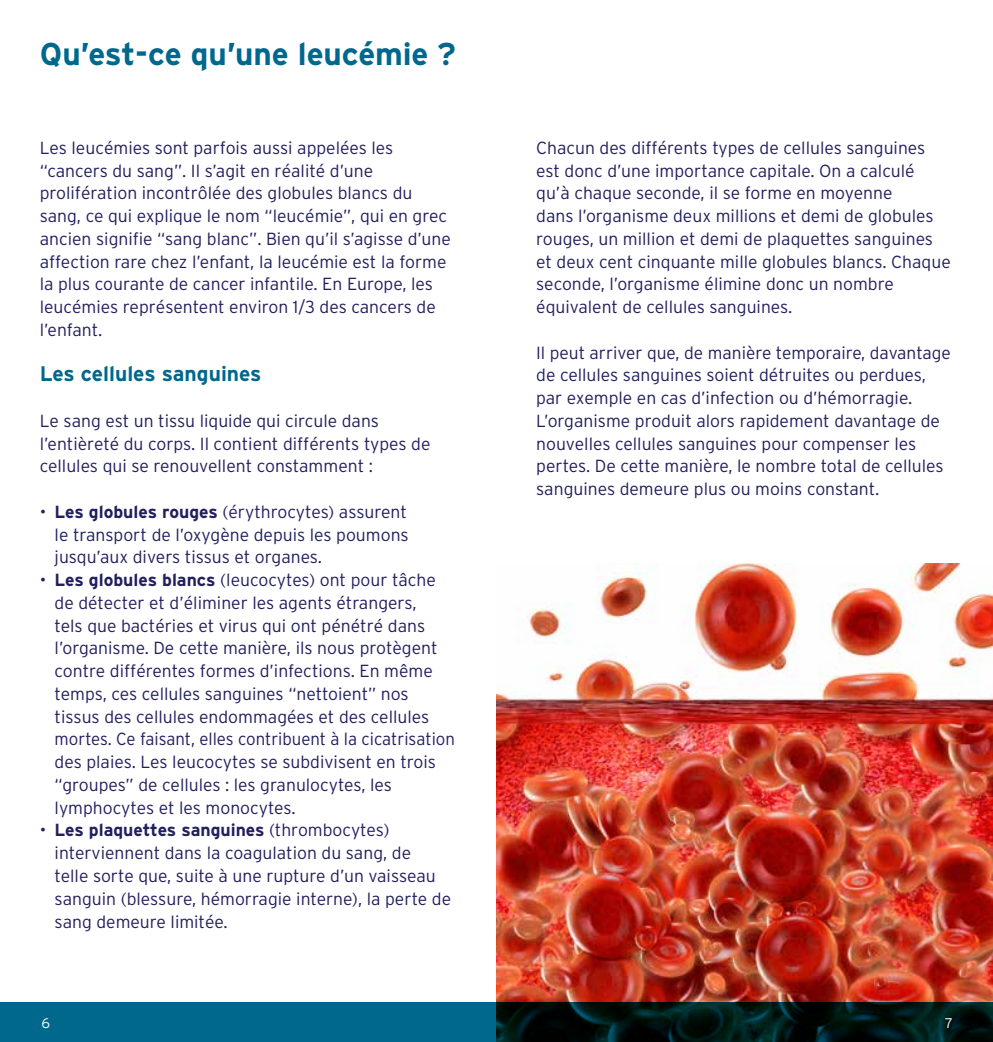
<style>
.page{position:relative;width:993px;height:1042px;background:#fff}
.page>*{position:absolute;margin:0;border:0;box-sizing:border-box;transform-origin:0 0}
.t1{font:700 31.5px "Interstate";letter-spacing:-.005em;color:#00678d}
.t2{font:700 21px "Interstate";color:#00678d}
.t3{font:300 17.5px/22.8px "Interstate";color:#211f5e}
.t4{font:300 14px "Interstate";color:#fff}
.s1{font-weight:700}
</style>
<div class="page">
<img style="left:496px;top:563px;width:496px;height:439px">
<svg style="left:0;top:1002px;width:992px;height:40px;background:#003e50"></svg>
<h1 class="t1" style="left:40px;top:36px;width:417px">Qu’est-ce qu’une leucémie ?</h1>
<p class="t3" style="left:40px;top:136px;width:412px">Les leucémies sont parfois aussi appelées les “cancers du sang”. Il s’agit en réalité d’une prolifération incontrôlée des globules blancs du sang, ce qui explique le nom “leucémie”, qui en grec ancien signifie “sang blanc”. Bien qu’il s’agisse d’une affection rare chez l’enfant, la leucémie est la forme la plus courante de cancer infantile. En Europe, les leucémies représentent environ 1/3 des cancers de l’enfant.</p>
<p class="t2" style="left:40px;top:362px;width:223px">Les cellules sanguines</p>
<p class="t3" style="left:40px;top:409px;width:392px">Le sang est un tissu liquide qui circule dans l’entièreté du corps. Il contient différents types de cellules qui se renouvellent constamment :</p>
<p class="t3" style="left:55px;top:500px;width:355px;text-align:justify;text-indent:-15px">• <span class="s1">Les globules rouges</span> (érythrocytes) assurent le transport de l’oxygène depuis les poumons jusqu’aux divers tissus et organes.</p>
<p class="t3" style="left:55px;top:568px;width:402px;text-indent:-15px">• <span class="s1">Les globules blancs</span> (leucocytes) ont pour tâche de détecter et d’éliminer les agents étrangers,<br>tels que bactéries et virus qui ont pénétré dans l’organisme. De cette manière, ils nous protègent contre différentes formes d’infections. En même temps, ces cellules sanguines “nettoient” nos tissus des cellules endommagées et des cellules mortes. Ce faisant, elles contribuent à la cicatrisation des plaies. Les leucocytes se subdivisent en trois “groupes” de cellules : les granulocytes, les lymphocytes et les monocytes.</p>
<p class="t3" style="left:55px;top:819px;width:398px;text-indent:-15px">• <span class="s1">Les plaquettes sanguines</span> (thrombocytes) interviennent dans la coagulation du sang, de<br>telle sorte que, suite à une rupture d’un vaisseau sanguin (blessure, hémorragie interne), la perte de sang demeure limitée.</p>
<p class="t3" style="left:536px;top:136px;width:416px">Chacun des différents types de cellules sanguines est donc d’une importance capitale. On a calculé qu’à chaque seconde, il se forme en moyenne<br>dans l’organisme deux millions et demi de globules rouges, un million et demi de plaquettes sanguines et deux cent cinquante mille globules blancs. Chaque seconde, l’organisme élimine donc un nombre équivalent de cellules sanguines.</p>
<p class="t3" style="left:536px;top:341px;width:416px">Il peut arriver que, de manière temporaire, davantage de cellules sanguines soient détruites ou perdues, par exemple en cas d’infection ou d’hémorragie.<br>L’organisme produit alors rapidement davantage de nouvelles cellules sanguines pour compenser les pertes. De cette manière, le nombre total de cellules sanguines demeure plus ou moins constant.</p>
<p class="t4" style="left:42px;top:1015px;width:10px">6</p>
<p class="t4" style="left:944px;top:1015px;width:9px">7</p>
</div>
